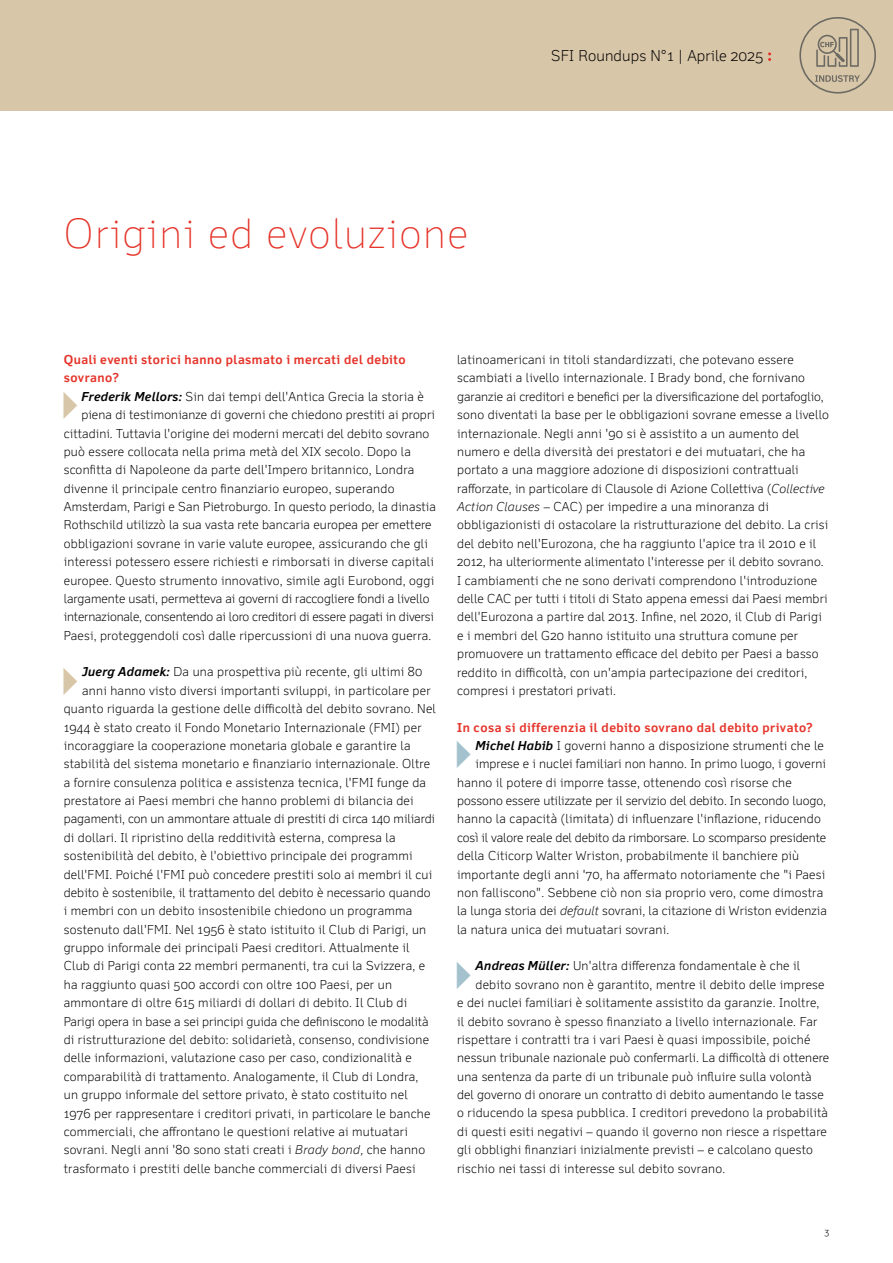
<style>
.page{position:relative;width:893px;height:1263px;background:#fff}
.page>*{position:absolute;margin:0;border:0;box-sizing:border-box;transform-origin:0 0}
.t1{font:100 40.5px "Felbridge Pro";letter-spacing:.04em;color:#e5342a}
.t2{font:300 15px "Felbridge Pro";letter-spacing:.01em;color:#000}
.t3{font:300 12.3px/18.5px "Felbridge Pro";letter-spacing:.02em;color:#000}
.t4{font:300 12.3px "Felbridge Pro";color:#000}
.t5{font:700 12.3px/18.5px "Felbridge Pro";letter-spacing:.04em;color:#e5342a}
.t6{font:300 12.3px "Felbridge Pro";letter-spacing:-.01em;color:#000}
.t7{font:300 12.3px "Felbridge Pro";letter-spacing:-.005em;color:#000}
.t8{font:300 9px "Felbridge Pro";color:#000}
.s1{font-family:"New Baskerville Std";font-weight:400;font-size:16.5px;color:#e5342a}
.s2{font-weight:700;font-style:italic}
.s3{font-style:italic}
</style>
<div class="page">
<div style="left:0;top:0;width:893px;height:111px;background:#d8c6a8"></div>
<svg style="left:799px;top:17px;width:77px;height:77px"></svg>
<h1 class="t1" style="left:64px;top:209px;width:406px">Origini ed evoluzione</h1>
<p class="t2" style="left:551px;top:47px;width:222px">SFI Roundups N°1 | Aprile 2025 <span class="s1">:</span></p>
<p class="t5" style="left:64px;top:350px;width:343px">Quali eventi storici hanno plasmato i mercati del debito sovrano?</p>
<p class="t3" style="left:81px;top:387px;width:344px"><span class="s2">Frederik Mellors:</span> Sin dai tempi dell'Antica Grecia la storia è</p>
<p class="t3" style="left:81px;top:405px;width:355px">piena di testimonianze di governi che chiedono prestiti ai propri</p>
<p class="t3" style="left:64px;top:424px;width:367px">cittadini. Tuttavia l'origine dei moderni mercati del debito sovrano</p>
<p class="t3" style="left:64px;top:442px;width:349px">può essere collocata nella prima metà del XIX secolo. Dopo la</p>
<p class="t3" style="left:64px;top:461px;width:352px">sconfitta di Napoleone da parte dell'Impero britannico, Londra</p>
<p class="t3" style="left:64px;top:479px;width:332px">divenne il principale centro finanziario europeo, superando</p>
<p class="t3" style="left:64px;top:497px;width:374px">Amsterdam, Parigi e San Pietroburgo. In questo periodo, la dinastia</p>
<p class="t3" style="left:64px;top:516px;width:369px">Rothschild utilizzò la sua vasta rete bancaria europea per emettere</p>
<p class="t3" style="left:64px;top:534px;width:366px">obbligazioni sovrane in varie valute europee, assicurando che gli</p>
<p class="t3" style="left:64px;top:552px;width:371px">interessi potessero essere richiesti e rimborsati in diverse capitali</p>
<p class="t3" style="left:64px;top:571px;width:372px">europee. Questo strumento innovativo, simile agli Eurobond, oggi</p>
<p class="t4" style="left:64px;top:591px;width:367px">largamente usati, permetteva ai governi di raccogliere fondi a livello</p>
<p class="t6" style="left:64px;top:609px;width:372px">internazionale, consentendo ai loro creditori di essere pagati in diversi</p>
<p class="t3" style="left:64px;top:626px;width:369px">Paesi, proteggendoli così dalle ripercussioni di una nuova guerra.</p>
<p class="t3" style="left:82px;top:663px;width:342px"><span class="s2">Juerg Adamek:</span> Da una prospettiva più recente, gli ultimi 80</p>
<p class="t3" style="left:82px;top:681px;width:350px">anni hanno visto diversi importanti sviluppi, in particolare per</p>
<p class="t3" style="left:64px;top:699px;width:374px">quanto riguarda la gestione delle difficoltà del debito sovrano. Nel</p>
<p class="t3" style="left:64px;top:718px;width:359px">1944 è stato creato il Fondo Monetario Internazionale (FMI) per</p>
<p class="t3" style="left:64px;top:736px;width:348px">incoraggiare la cooperazione monetaria globale e garantire la</p>
<p class="t3" style="left:64px;top:755px;width:368px">stabilità del sistema monetario e finanziario internazionale. Oltre</p>
<p class="t3" style="left:64px;top:773px;width:364px">a fornire consulenza politica e assistenza tecnica, l'FMI funge da</p>
<p class="t3" style="left:64px;top:791px;width:351px">prestatore ai Paesi membri che hanno problemi di bilancia dei</p>
<p class="t4" style="left:64px;top:812px;width:373px">pagamenti, con un ammontare attuale di prestiti di circa 140 miliardi</p>
<p class="t3" style="left:64px;top:828px;width:333px">di dollari. Il ripristino della redditività esterna, compresa la</p>
<p class="t3" style="left:64px;top:846px;width:350px">sostenibilità del debito, è l'obiettivo principale dei programmi</p>
<p class="t3" style="left:64px;top:865px;width:370px">dell'FMI. Poiché l'FMI può concedere prestiti solo ai membri il cui</p>
<p class="t3" style="left:64px;top:883px;width:368px">debito è sostenibile, il trattamento del debito è necessario quando</p>
<p class="t3" style="left:64px;top:902px;width:350px">i membri con un debito insostenibile chiedono un programma</p>
<p class="t3" style="left:64px;top:920px;width:364px">sostenuto dall'FMI. Nel 1956 è stato istituito il Club di Parigi, un</p>
<p class="t3" style="left:64px;top:938px;width:347px">gruppo informale dei principali Paesi creditori. Attualmente il</p>
<p class="t3" style="left:64px;top:957px;width:363px">Club di Parigi conta 22 membri permanenti, tra cui la Svizzera, e</p>
<p class="t3" style="left:64px;top:975px;width:330px">ha raggiunto quasi 500 accordi con oltre 100 Paesi, per un</p>
<p class="t3" style="left:64px;top:993px;width:345px">ammontare di oltre 615 miliardi di dollari di debito. Il Club di</p>
<p class="t4" style="left:64px;top:1014px;width:366px">Parigi opera in base a sei principi guida che definiscono le modalità</p>
<p class="t3" style="left:64px;top:1030px;width:367px">di ristrutturazione del debito: solidarietà, consenso, condivisione</p>
<p class="t3" style="left:64px;top:1049px;width:349px">delle informazioni, valutazione caso per caso, condizionalità e</p>
<p class="t3" style="left:64px;top:1067px;width:356px">comparabilità di trattamento. Analogamente, il Club di Londra,</p>
<p class="t3" style="left:64px;top:1085px;width:345px">un gruppo informale del settore privato, è stato costituito nel</p>
<p class="t3" style="left:64px;top:1104px;width:368px">1976 per rappresentare i creditori privati, in particolare le banche</p>
<p class="t3" style="left:64px;top:1122px;width:345px">commerciali, che affrontano le questioni relative ai mutuatari</p>
<p class="t3" style="left:64px;top:1140px;width:363px">sovrani. Negli anni '80 sono stati creati i <span class="s3">Brady bond,</span> che hanno</p>
<p class="t3" style="left:64px;top:1159px;width:353px">trasformato i prestiti delle banche commerciali di diversi Paesi</p>
<p class="t3" style="left:457px;top:350px;width:373px">latinoamericani in titoli standardizzati, che potevano essere scambiati a livello internazionale. I Brady bond, che fornivano garanzie ai creditori e benefici per la diversificazione del portafoglio, sono diventati la base per le obbligazioni sovrane emesse a livello internazionale. Negli anni '90 si è assistito a un aumento del numero e della diversità dei prestatori e dei mutuatari, che ha portato a una maggiore adozione di disposizioni contrattuali rafforzate, in particolare di Clausole di Azione Collettiva (<span class="s3">Collective Action Clauses</span> – CAC) per impedire a una minoranza di obbligazionisti di ostacolare la ristrutturazione del debito. La crisi del debito nell'Eurozona, che ha raggiunto l'apice tra il 2010 e il 2012, ha ulteriormente alimentato l'interesse per il debito sovrano.<br>I cambiamenti che ne sono derivati comprendono l'introduzione delle CAC per tutti i titoli di Stato appena emessi dai Paesi membri dell'Eurozona a partire dal 2013. Infine, nel 2020, il Club di Parigi e i membri del G20 hanno istituito una struttura comune per promuovere un trattamento efficace del debito per Paesi a basso reddito in difficoltà, con un'ampia partecipazione dei creditori, compresi i prestatori privati.</p>
<p class="t5" style="left:457px;top:718px;width:357px">In cosa si differenzia il debito sovrano dal debito privato?</p>
<p class="t3" style="left:475px;top:736px;width:350px"><span class="s2">Michel Habib</span> I governi hanno a disposizione strumenti che le</p>
<p class="t3" style="left:475px;top:755px;width:352px">imprese e i nuclei familiari non hanno. In primo luogo, i governi</p>
<p class="t3" style="left:457px;top:773px;width:336px">hanno il potere di imporre tasse, ottenendo così risorse che</p>
<p class="t4" style="left:457px;top:793px;width:370px">possono essere utilizzate per il servizio del debito. In secondo luogo,</p>
<p class="t3" style="left:457px;top:810px;width:365px">hanno la capacità (limitata) di influenzare l'inflazione, riducendo</p>
<p class="t7" style="left:457px;top:830px;width:371px">così il valore reale del debito da rimborsare. Lo scomparso presidente</p>
<p class="t3" style="left:457px;top:846px;width:344px">della Citicorp Walter Wriston, probabilmente il banchiere più</p>
<p class="t3" style="left:457px;top:865px;width:370px">importante degli anni '70, ha affermato notoriamente che "i Paesi</p>
<p class="t3" style="left:457px;top:883px;width:368px">non falliscono". Sebbene ciò non sia proprio vero, come dimostra</p>
<p class="t3" style="left:457px;top:902px;width:371px">la lunga storia dei <span class="s3">default</span> sovrani, la citazione di Wriston evidenzia</p>
<p class="t3" style="left:457px;top:920px;width:214px">la natura unica dei mutuatari sovrani.</p>
<p class="t3" style="left:475px;top:957px;width:326px"><span class="s2">Andreas Müller:</span> Un'altra differenza fondamentale è che il</p>
<p class="t3" style="left:475px;top:975px;width:351px">debito sovrano non è garantito, mentre il debito delle imprese</p>
<p class="t3" style="left:457px;top:993px;width:364px">e dei nuclei familiari è solitamente assistito da garanzie. Inoltre,</p>
<p class="t3" style="left:457px;top:1012px;width:362px">il debito sovrano è spesso finanziato a livello internazionale. Far</p>
<p class="t3" style="left:457px;top:1030px;width:355px">rispettare i contratti tra i vari Paesi è quasi impossibile, poiché</p>
<p class="t3" style="left:457px;top:1049px;width:374px">nessun tribunale nazionale può confermarli. La difficoltà di ottenere</p>
<p class="t3" style="left:457px;top:1067px;width:356px">una sentenza da parte di un tribunale può influire sulla volontà</p>
<p class="t3" style="left:457px;top:1085px;width:368px">del governo di onorare un contratto di debito aumentando le tasse</p>
<p class="t3" style="left:457px;top:1104px;width:372px">o riducendo la spesa pubblica. I creditori prevedono la probabilità</p>
<p class="t3" style="left:457px;top:1122px;width:371px">di questi esiti negativi – quando il governo non riesce a rispettare</p>
<p class="t3" style="left:457px;top:1140px;width:357px">gli obblighi finanziari inizialmente previsti – e calcolano questo</p>
<p class="t3" style="left:457px;top:1159px;width:270px">rischio nei tassi di interesse sul debito sovrano.</p>
<p class="t8" style="left:824px;top:1226px;width:6px">3</p>
</div>
